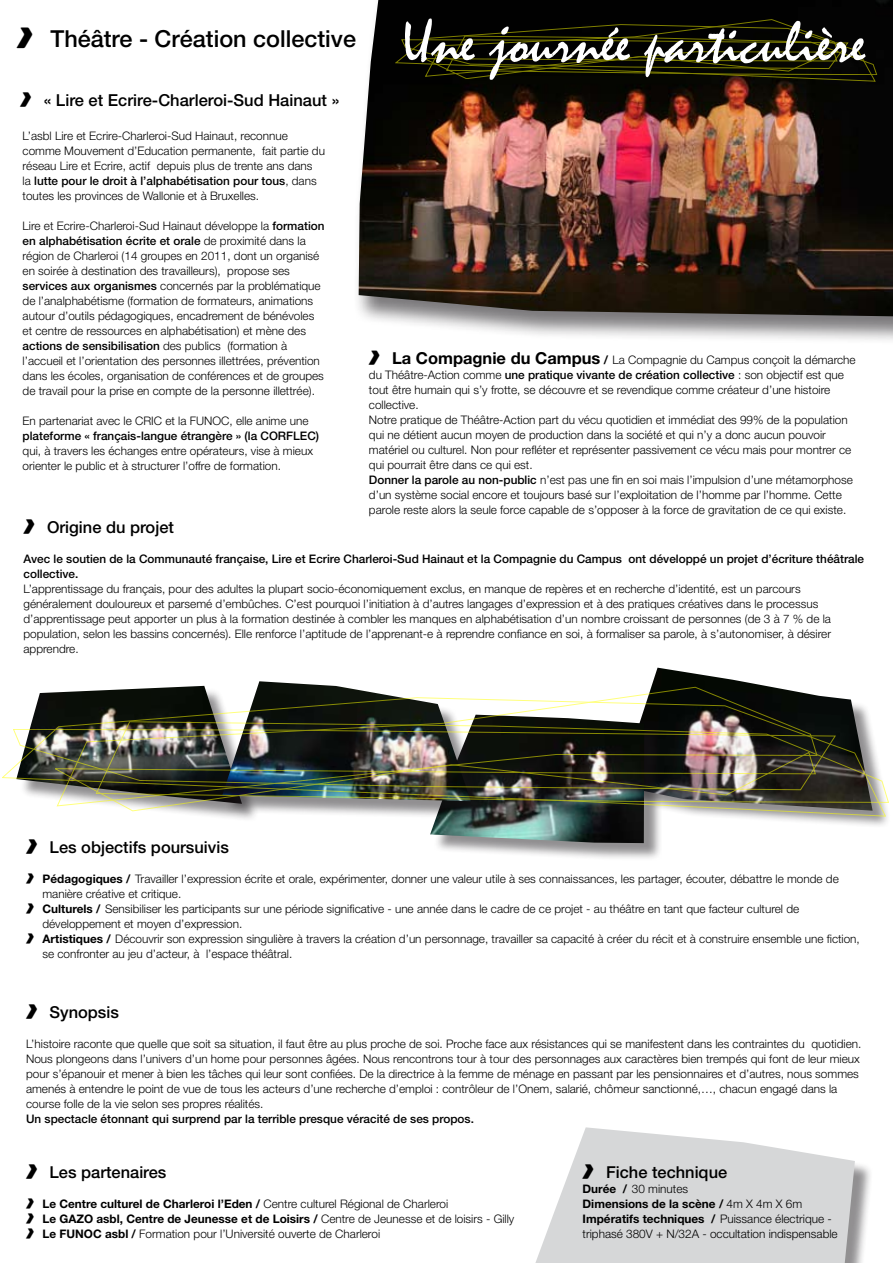
<style>
.page{position:relative;width:893px;height:1263px;background:#fff}
.page>*{position:absolute;margin:0;border:0;box-sizing:border-box;transform-origin:0 0}
.t1{font:60px "Mistral";color:#fff}
.t2{font:500 23.4px "Helvetica Neue";color:#000}
.t3{font:500 16.5px "Helvetica Neue";color:#000}
.t4{font:300 11.7px/15px "Helvetica Neue";color:#000}
.t5{font:500 11.7px/15px "Helvetica Neue";color:#000}
.s1{font-family:"Planet Kosmos";font-weight:400;font-size:24px}
.s2{font-family:"Planet Kosmos";font-weight:400;font-size:16.8px}
.s3{font-weight:500}
.s4{font-family:"Planet Kosmos";font-weight:400;font-size:16.5px}
.s5{font-weight:700;font-size:16.5px}
.s6{font-weight:700}
.s7{font-family:"Planet Kosmos";font-weight:400}
</style>
<div class="page">
<div style="left:526px;top:1129px;width:355px;height:134px;background:#1a171b;opacity:.48"></div>
<svg style="left:535px;top:1127px;width:320px;height:136px"></svg>
<div style="left:352px;top:0;width:541px;height:352px;background:#1a171b;opacity:.57"></div>
<img style="left:359px;top:0;width:534px;height:316px">
<svg style="left:395px;top:19px;width:482px;height:62px;background:#141401"></svg>
<img style="left:38px;top:686px;width:167px;height:11px">
<div style="left:621px;top:670px;width:272px;height:170px;background:#1a171b;opacity:.48"></div>
<img style="left:621px;top:668px;width:252px;height:29px">
<div style="left:432px;top:717px;width:251px;height:175px;background:#1a171b;opacity:.48"></div>
<img style="left:432px;top:816px;width:212px;height:27px">
<div style="left:225px;top:683px;width:276px;height:154px;background:#1a171b;opacity:.48"></div>
<img style="left:225px;top:681px;width:246px;height:6px">
<svg style="left:2px;top:697px;width:884px;height:119px"></svg>
<img style="left:57px;top:687px;width:760px;height:119px">
<h2 class="t2" style="left:17px;top:25px;width:341px"><span class="s1">&gt;</span> Théâtre - Création collective</h2>
<h3 class="t3" style="left:20px;top:91px;width:321px"><span class="s2">&gt;</span> « Lire et Ecrire-Charleroi-Sud Hainaut »</h3>
<p class="t4" style="left:23px;top:128px;width:304px">L’asbl Lire et Ecrire-Charleroi-Sud Hainaut, reconnue comme Mouvement d’Education permanente, fait partie du réseau Lire et Ecrire, actif depuis plus de trente ans dans<br>la <span class="s3">lutte pour le droit à l’alphabétisation pour tous</span>, dans toutes les provinces de Wallonie et à Bruxelles.</p>
<p class="t4" style="left:23px;top:218px;width:303px">Lire et Ecrire-Charleroi-Sud Hainaut développe la <span class="s3">formation en alphabétisation écrite et orale</span> de proximité dans la région de Charleroi (14 groupes en 2011, dont un organisé en soirée à destination des travailleurs), propose ses <span class="s3">services aux organismes</span> concernés par la problématique de l’analphabétisme (formation de formateurs, animations autour d’outils pédagogiques, encadrement de bénévoles et centre de ressources en alphabétisation) et mène des <span class="s3">actions de sensibilisation</span> des publics (formation à l’accueil et l’orientation des personnes illettrées, prévention dans les écoles, organisation de conférences et de groupes de travail pour la prise en compte de la personne illettrée).</p>
<p class="t4" style="left:23px;top:413px;width:287px">En partenariat avec le CRIC et la FUNOC, elle anime une</p>
<p class="t5" style="left:23px;top:428px;width:298px">plateforme « français-langue étrangère » (la CORFLEC)</p>
<p class="t4" style="left:23px;top:443px;width:292px">qui, à travers les échanges entre opérateurs, vise à mieux orienter le public et à structurer l’offre de formation.</p>
<h1 class="t1" style="left:402px;top:10px;width:465px">Une journée particulière</h1>
<p class="t4" style="left:369px;top:353px;width:488px"><span class="s4">&gt;</span> <span class="s5">La Compagnie du Campus</span> <span class="s6">/</span> La Compagnie du Campus conçoit la démarche du Théâtre-Action comme <span class="s3">une pratique vivante de création collective</span> : son objectif est que tout être humain qui s’y frotte, se découvre et se revendique comme créateur d’une histoire collective.<br>Notre pratique de Théâtre-Action part du vécu quotidien et immédiat des 99% de la population qui ne détient aucun moyen de production dans la société et qui n’y a donc aucun pouvoir matériel ou culturel. Non pour refléter et représenter passivement ce vécu mais pour montrer ce qui pourrait être dans ce qui est.<br><span class="s3">Donner la parole au non-public</span> n’est pas une fin en soi mais l’impulsion d’une métamorphose d’un système social encore et toujours basé sur l’exploitation de l’homme par l’homme. Cette parole reste alors la seule force capable de s’opposer à la force de gravitation de ce qui existe.</p>
<h3 class="t3" style="left:24px;top:517px;width:152px"><span class="s2">&gt;</span> Origine du projet</h3>
<p class="t5" style="left:24px;top:551px;width:842px">Avec le soutien de la Communauté française, Lire et Ecrire Charleroi-Sud Hainaut et la Compagnie du Campus ont développé un projet d’écriture théâtrale collective.</p>
<p class="t4" style="left:24px;top:581px;width:809px">L’apprentissage du français, pour des adultes la plupart socio-économiquement exclus, en manque de repères et en recherche d’identité, est un parcours généralement douloureux et parsemé d’embûches. C’est pourquoi l’initiation à d’autres langages d’expression et à des pratiques créatives dans le processus d’apprentissage peut apporter un plus à la formation destinée à combler les manques en alphabétisation d’un nombre croissant de personnes (de 3 à 7 % de la population, selon les bassins concernés). Elle renforce l’aptitude de l’apprenant-e à reprendre confiance en soi, à formaliser sa parole, à s’autonomiser, à désirer apprendre.</p>
<h3 class="t3" style="left:26px;top:837px;width:204px"><span class="s2">&gt;</span> Les objectifs poursuivis</h3>
<p class="t4" style="left:26px;top:871px;width:814px"><span class="s7">&gt;</span> <span class="s6">Pédagogiques /</span> Travailler l’expression écrite et orale, expérimenter, donner une valeur utile à ses connaissances, les partager, écouter, débattre le monde de</p>
<p class="t4" style="left:42px;top:886px;width:140px">manière créative et critique.</p>
<p class="t4" style="left:26px;top:901px;width:775px"><span class="s7">&gt;</span> <span class="s6">Culturels /</span> Sensibiliser les participants sur une période significative - une année dans le cadre de ce projet - au théâtre en tant que facteur culturel de</p>
<p class="t4" style="left:42px;top:916px;width:201px">développement et moyen d’expression.</p>
<p class="t4" style="left:26px;top:931px;width:835px"><span class="s7">&gt;</span> <span class="s6">Artistiques /</span> Découvrir son expression singulière à travers la création d’un personnage, travailler sa capacité à créer du récit et à construire ensemble une fiction,</p>
<p class="t4" style="left:42px;top:946px;width:251px">se confronter au jeu d’acteur, à l’espace théâtral.</p>
<h3 class="t3" style="left:26px;top:1002px;width:94px"><span class="s2">&gt;</span> Synopsis</h3>
<p class="t4" style="left:26px;top:1036px;width:837px">L’histoire raconte que quelle que soit sa situation, il faut être au plus proche de soi. Proche face aux résistances qui se manifestent dans les contraintes du quotidien.<br>Nous plongeons dans l’univers d’un home pour personnes âgées. Nous rencontrons tour à tour des personnages aux caractères bien trempés qui font de leur mieux pour s’épanouir et mener à bien les tâches qui leur sont confiées. De la directrice à la femme de ménage en passant par les pensionnaires et d’autres, nous sommes amenés à entendre le point de vue de tous les acteurs d’une recherche d’emploi : contrôleur de l’Onem, salarié, chômeur sanctionné,…, chacun engagé dans la course folle de la vie selon ses propres réalités.</p>
<p class="t5" style="left:26px;top:1111px;width:449px">Un spectacle étonnant qui surprend par la terrible presque véracité de ses propos.</p>
<h3 class="t3" style="left:583px;top:1162px;width:146px"><span class="s2">&gt;</span> Fiche technique</h3>
<p class="t4" style="left:583px;top:1181px;width:257px"><span class="s6">Durée /</span> 30 minutes<br><span class="s6">Dimensions de la scène /</span> 4m X 4m X 6m <span class="s6">Impératifs techniques /</span> Puissance électrique - triphasé 380V + N/32A - occultation indispensable</p>
<h3 class="t3" style="left:26px;top:1162px;width:142px"><span class="s2">&gt;</span> Les partenaires</h3>
<p class="t4" style="left:26px;top:1196px;width:490px"><span class="s7">&gt;</span> <span class="s6">Le Centre culturel de Charleroi l’Eden /</span> Centre culturel Régional de Charleroi<br><span class="s7">&gt;</span> <span class="s6">Le GAZO asbl, Centre de Jeunesse et de Loisirs /</span> Centre de Jeunesse et de loisirs - Gilly <span class="s7">&gt;</span> <span class="s6">Le FUNOC asbl /</span> Formation pour l’Université ouverte de Charleroi</p>
</div>
